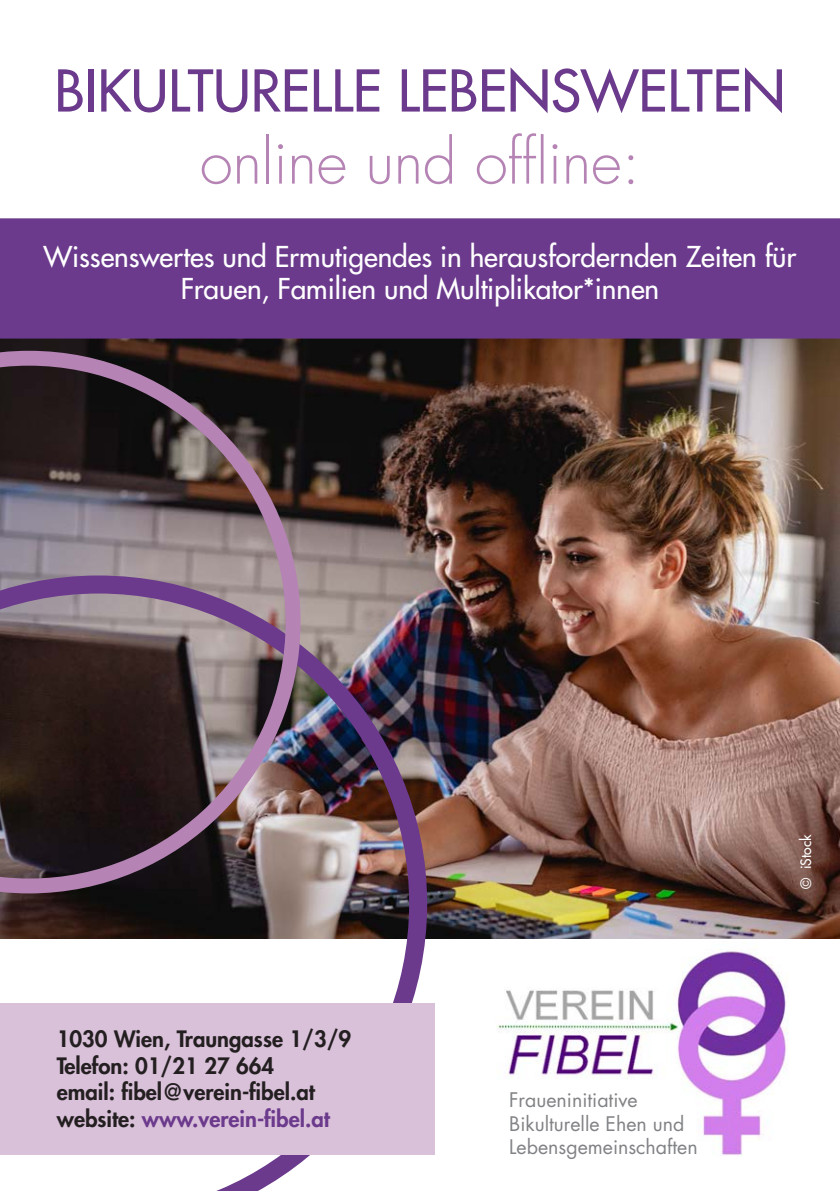
<style>
.page{position:relative;width:840px;height:1191px;background:#fff}
.page>*{position:absolute;margin:0;border:0;box-sizing:border-box;transform-origin:0 0}
.t1{font:300 60px "Futura";letter-spacing:-.005em;color:#b583b4}
.t2{font:56px "Futura";letter-spacing:-.005em;color:#6b3a8c}
.t3{font:28px/32px "Futura";letter-spacing:-.005em;color:#fff;text-align:center}
.t4{font:800 22px "Futura";color:#231f20}
.t5{font:800 22px "Futura";color:#6b3a8c}
.t6{font:19.6px "Futura";color:#808285}
.t7{font:14px "Futura";color:#fff}
.s1{color:#231f20}
</style>
<div class="page">
<img style="left:0;top:338px;width:839px;height:600px">
<img style="left:496px;top:949px;width:292px;height:207px">
<img style="left:0;top:575px;width:427px;height:616px">
<svg style="left:0;top:351px;width:300px;height:542px;background:#58484f"></svg>
<div style="left:0;top:1003px;width:434px;height:152px;background:#dac1da"></div>
<div style="left:0;top:218px;width:839px;height:120px;background:#6b3a8c"></div>
<p class="t2" style="left:54px;top:54px;width:732px">BIKULTURELLE LEBENSWELTEN</p>
<p class="t1" style="left:200px;top:123px;width:441px">online und offline:</p>
<p class="t3" style="left:44px;top:240px;width:754px">Wissenswertes und Ermutigendes in herausfordernden Zeiten für<br>Frauen, Familien und Multiplikator*innen</p>
<p class="t4" style="left:57px;top:1024px;width:296px">1030 Wien, Traungasse 1/3/9</p>
<p class="t4" style="left:57px;top:1051px;width:219px">Telefon: 01/21 27 664</p>
<p class="t4" style="left:57px;top:1077px;width:259px">email: fibel@verein-fibel.at</p>
<p class="t5" style="left:57px;top:1103px;width:274px"><span class="s1">website:</span> www.verein-fibel.at</p>
<p class="t6" style="left:509px;top:1086px;width:130px">Fraueninitiative</p>
<p class="t6" style="left:509px;top:1110px;width:177px">Bikulturelle Ehen und</p>
<p class="t6" style="left:509px;top:1133px;width:190px">Lebensgemeinschaften</p>
<p class="t7" style="left:796px;top:888px;width:56px;rotate:-90deg">© iStock</p>
</div>
